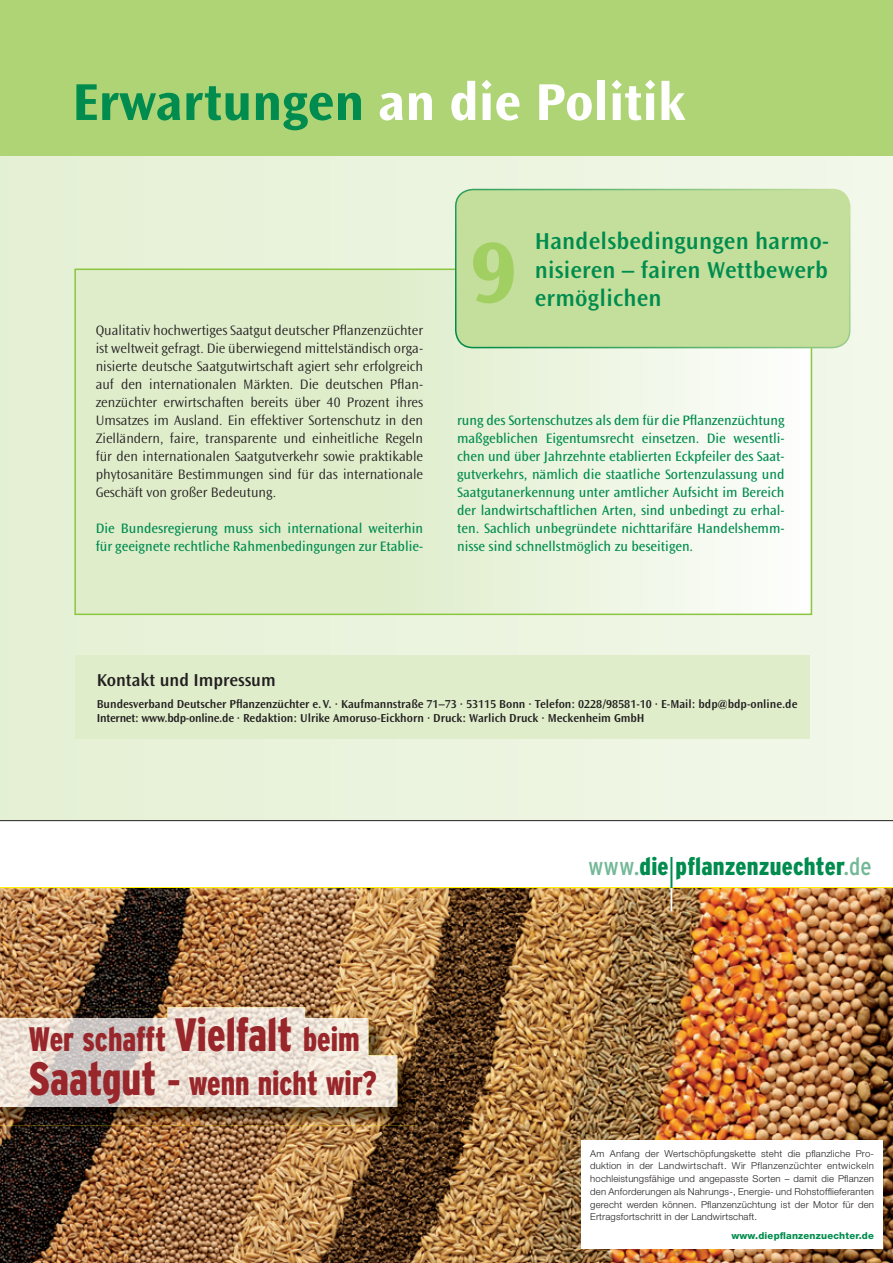
<style>
.page{position:relative;width:893px;height:1263px;background:#fff}
.page>*{position:absolute;margin:0;border:0;box-sizing:border-box;transform-origin:0 0}
.t1{font:700 90px "Ocean Sans";color:#a2cf62}
.t2{font:700 54px "Ocean Sans";color:#fff}
.t3{font:900 condensed 33.9px/43.8px "Interstate";color:#98262a;scale:.9 1}
.t4{font:900 condensed 24.9px "Interstate";letter-spacing:.005em;color:#008c4e}
.t5{font:600 24px/28.8px "Ocean Sans";letter-spacing:.01em;color:#008c4e}
.t6{font:600 18px "Ocean Sans";color:#231f20}
.t7{font:300 14.25px/18px "Ocean Sans";color:#231f20;text-align:justify}
.t8{font:14.25px/18px "Ocean Sans";color:#008c4e}
.t9{font:600 12px/13.5px "Ocean Sans";color:#231f20}
.t10{font:300 9.6px/12.8px "Helvetica Neue LT";letter-spacing:.02em;color:#231f20;text-align:justify}
.t11{font:800 9.6px "Helvetica Neue LT";letter-spacing:.02em;color:#008c4e}
.s1{color:#008c4e}
.s2{font-size:46.65px}
.s3{font-weight:400;color:#73b897}
</style>
<div class="page">
<div style="left:0;top:0;width:893px;height:1263px;background:linear-gradient(to right,#e4f0d3,#f2f8ea)"></div>
<div style="left:0;top:820px;width:893px;height:443px;background:#fff"></div>
<img style="left:0;top:888px;width:893px;height:375px">
<hr style="left:670px;top:857px;width:2px;height:31px;background:#008c4e">
<hr style="left:670px;top:888px;width:2px;height:23px;background:#fff">
<img style="left:0;top:1009px;width:416px;height:116px">
<img style="left:0;top:1007px;width:397px;height:100px">
<div style="left:581px;top:1140px;width:302px;height:109px;background:#fff"></div>
<hr style="left:0;top:820px;width:893px;height:1px;background:#231f20">
<div style="left:0;top:0;width:893px;height:155px;background:#aed475"></div>
<div style="left:75px;top:269px;width:736px;height:345px;background:linear-gradient(to right,#d7e9bf,#f8fbf4)"></div>
<div style="left:74px;top:269px;width:738px;height:346px;border:2px solid #8bc63e"></div>
<div style="left:455px;top:189px;width:395px;height:159px;background:#c4df9b;border-radius:18px"></div>
<div style="left:455px;top:189px;width:395px;height:159px;border:2px solid #008c4e;border-radius:17px"></div>
<div style="left:75px;top:655px;width:734px;height:84px;background:#dfedcb"></div>
<h2 class="t2" style="left:72px;top:72px;width:615px"><span class="s1">Erwartungen</span> an die Politik</h2>
<p class="t7" style="left:96px;top:322px;width:329px">Qualitativ hochwertiges Saatgut deutscher Pflanzenzüchter ist weltweit gefragt. Die überwiegend mittelständisch orga&shy;nisierte deutsche Saatgutwirtschaft agiert sehr erfolgreich auf den internationalen Märkten. Die deutschen Pflan&shy;zenzüchter erwirtschaften bereits über 40 Prozent ihres Umsatzes im Ausland. Ein effektiver Sortenschutz in den Zielländern, faire, transparente und einheitliche Regeln für den internationalen Saatgutverkehr sowie praktikable phytosanitäre Bestimmungen sind für das internationale Geschäft von großer Bedeutung.</p>
<p class="t8" style="left:96px;top:520px;width:329px">Die Bundesregierung muss sich international weiterhin für geeignete rechtliche Rahmenbedingungen zur Etablie-</p>
<h1 class="t1" style="left:471px;top:223px;width:48px">9</h1>
<h3 class="t5" style="left:535px;top:227px;width:296px">Handelsbedingungen harmo&shy;nisieren – fairen Wettbewerb</h3>
<h3 class="t5" style="left:535px;top:284px;width:128px">ermöglichen</h3>
<p class="t8" style="left:457px;top:412px;width:329px;text-align:justify">rung des Sortenschutzes als dem für die Pflanzenzüchtung maßgeblichen Eigentumsrecht einsetzen. Die wesentli&shy;chen und über Jahrzehnte etablierten Eckpfeiler des Saat&shy;gutverkehrs, nämlich die staatliche Sortenzulassung und Saatgutanerkennung unter amtlicher Aufsicht im Bereich der landwirtschaftlichen Arten, sind unbedingt zu erhal&shy;ten. Sachlich unbegründete nichttarifäre Handelshemm&shy;nisse sind schnellstmöglich zu beseitigen.</p>
<p class="t6" style="left:97px;top:670px;width:180px">Kontakt und Impressum</p>
<p class="t9" style="left:97px;top:697px;width:702px">Bundesverband Deutscher Pflanzenzüchter e.V. · Kaufmannstraße 71–73 · 53115 Bonn · Telefon: 0228/98581-10 · E-Mail: bdp@bdp-online.de<br>Internet: www.bdp-online.de · Redaktion: Ulrike Amoruso-Eickhorn · Druck: Warlich Druck · Meckenheim GmbH</p>
<h3 class="t3" style="left:29px;top:1017px;width:388px">Wer schafft <span class="s2">Vielfalt</span> beim<br><span class="s2">Saatgut</span> – wenn nicht wir?</h3>
<h3 class="t4" style="left:588px;top:852px;width:285px"><span class="s3">www.</span>die pflanzenzuechter<span class="s3">.de</span></h3>
<p class="t10" style="left:590px;top:1147px;width:285px">Am Anfang der Wertschöpfungskette steht die pflanzliche Pro&shy;duktion in der Landwirtschaft. Wir Pflanzenzüchter entwickeln hochleistungsfähige und angepasste Sorten – damit die Pflanzen den Anforderungen als Nahrungs-, Energie- und Rohstofflieferanten gerecht werden können. Pflanzenzüchtung ist der Motor für den Ertragsfortschritt in der Landwirtschaft.</p>
<p class="t11" style="left:731px;top:1230px;width:144px">www.diepflanzenzuechter.de</p>
</div>
